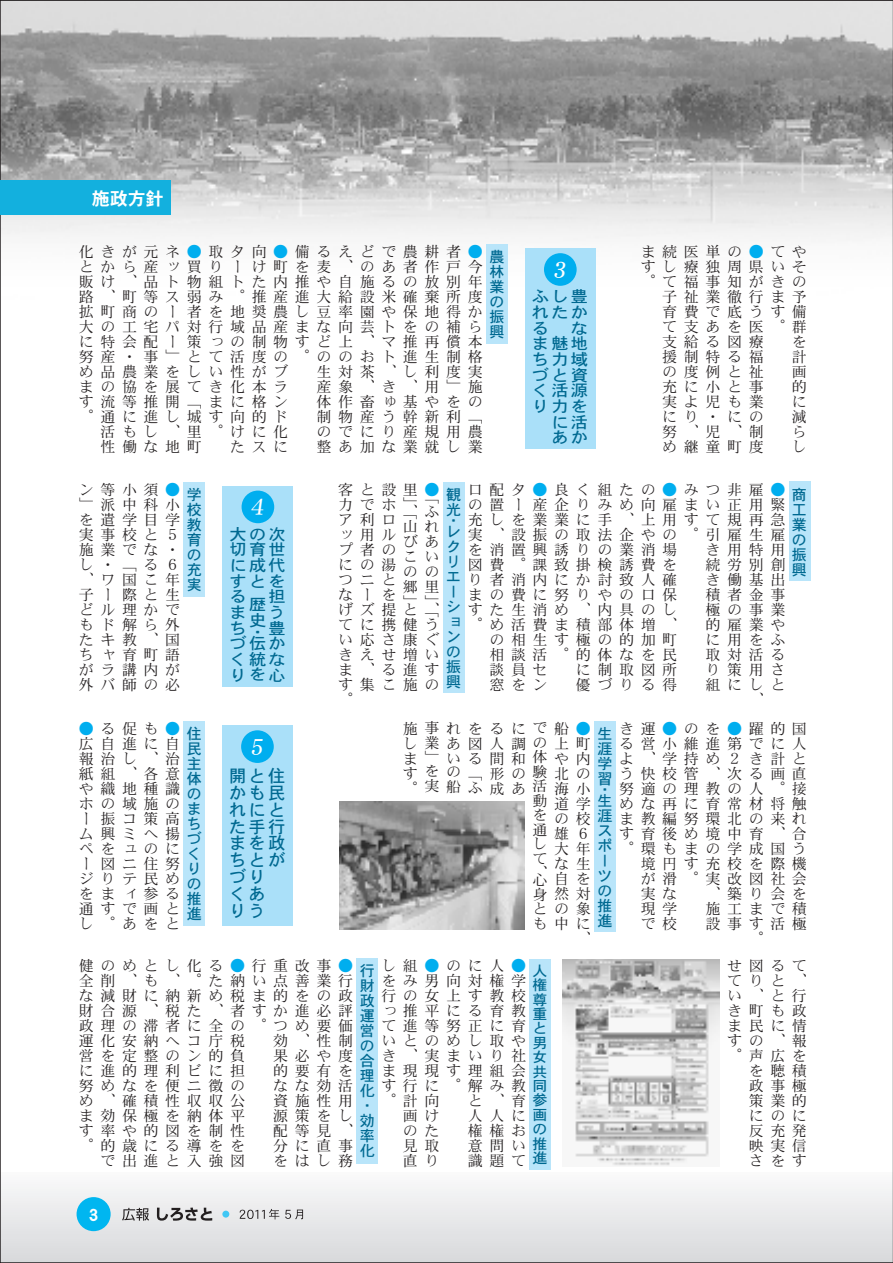
<style>
.page{position:relative;width:893px;height:1263px;background:#fff}
.page>*{position:absolute;margin:0;border:0;box-sizing:border-box;transform-origin:0 0}
.t1{font:24.15px "DFHS Mincho Std W5";color:#fff;scale:.95 1}
.t2{font:18px "DFHS Gothic Std W7";color:#fff}
.t3{font:18px "DFHS Gothic Std W9";color:#fff}
.t4{font:17.25px/16.8px "DFHS Gothic Std W5";letter-spacing:.13em;color:#006991}
.t5{font:16.05px/15.6px "DFHS Gothic Std W5";letter-spacing:.13em;color:#006991;text-align:right;scale:1.08 1}
.t6{font:15px/15px "DFHS Mincho Std W3";letter-spacing:.44em;color:#231f20;text-align:right}
.t7{font:15px/15px "DFHS Gothic Std W5";color:#006991;text-align:justify}
.t8{font:14.85px/14.5px "DFHS Mincho Std W3";color:#231f20;text-align:justify}
.t9{font:14.7px/15.3px "DFHS Mincho Std W3";color:#231f20}
.t10{font:14.4px/14.4px "DFHS Gothic Std W5";color:#006991;text-align:justify;scale:1.04 1}
.s1{color:#00aeef}
.s2{font-family:"DFHS Gothic Std W5";color:#006991}
.s3{font-size:14.7px}
.s4{font-size:14.85px}
.s5{font-size:15px}
.s6{font-family:"DFHS Gothic Std W5";font-size:14.4px;color:#006991}
</style>
<div class="page">
<img style="left:2px;top:2px;width:888px;height:368px">
<div style="left:0;top:1172px;width:892px;height:91px;background:linear-gradient(to bottom,#fafafb,#d7d8db)"></div>
<img style="left:562px;top:959px;width:158px;height:207px">
<div style="left:0;top:181px;width:171px;height:34px;background:#13b0de"></div>
<div style="left:486px;top:244px;width:21px;height:99px;background:#b9e5fa"></div>
<div style="left:594px;top:721px;width:21px;height:211px;background:#b9e5fa"></div>
<div style="left:184px;top:482px;width:21px;height:115px;background:#b9e5fa"></div>
<div style="left:184px;top:721px;width:21px;height:205px;background:#b9e5fa"></div>
<div style="left:530px;top:959px;width:21px;height:210px;background:#b9e5fa"></div>
<div style="left:357px;top:959px;width:21px;height:205px;background:#b9e5fa"></div>
<div style="left:443px;top:482px;width:21px;height:211px;background:#b9e5fa"></div>
<div style="left:789px;top:482px;width:21px;height:99px;background:#b9e5fa"></div>
<img style="left:340px;top:801px;width:185px;height:129px">
<svg style="left:285px;top:1210px;width:18px;height:9px"></svg>
<svg style="left:239px;top:1209px;width:40px;height:10px"></svg>
<div style="left:222px;top:486px;width:71px;height:201px;background:#aae0f9"></div>
<div style="left:241px;top:491px;width:33px;height:32px;background:#00aeef;border-radius:50%"></div>
<div style="left:222px;top:725px;width:71px;height:201px;background:#aae0f9"></div>
<div style="left:241px;top:730px;width:33px;height:33px;background:#00aeef;border-radius:50%"></div>
<div style="left:525px;top:248px;width:70px;height:201px;background:#aae0f9"></div>
<div style="left:544px;top:253px;width:32px;height:33px;background:#00aeef;border-radius:50%"></div>
<div style="left:77px;top:1197px;width:34px;height:34px;background:#00b6f0;border-radius:50%"></div>
<div style="left:222px;top:1211px;width:7px;height:7px;background:#40c7f4;border-radius:50%"></div>
<svg style="left:122px;top:1208px;width:27px;height:13px"></svg>
<svg style="left:157px;top:1208px;width:55px;height:13px"></svg>
<p class="t2" style="left:92px;top:188px;width:73px">施政方針</p>
<p class="t6" style="left:79px;top:244px;width:405px">化きが元ネ<span class="s1">●</span>取タ向<span class="s1">●</span>備るえどで農耕者 <span class="s1">●</span>とから産ッ買りーけ町を麦、のあ者作戸今販け、品ト物組トた内推や自施るの放別年路、町等ス弱み。推産進大給設米確棄所度拡町商のー者を地奨農し豆率園や保地得か大の工宅パ対行域品産まな向芸トをの補らに特会配ー策っの制物すど上、マ推再償本努産・事」とて活度の。ののおト進生制格生対茶、し利度実<br>産象、き、用」施<br>体作畜ゅ基やをの<br>制物産う幹新利「<br>のでにり産規用農<br>整あ加な業就し業</p>
<p class="t7" style="left:489px;top:249px;width:16px">農林業の振興</p>
<p class="t6" style="left:79px;top:364px;width:211px">め品農業をしい性がブまの協を展てき化本ラす流等推開「まに格ン。通に進し城す向的ド活もし、里。けに化<br>たスに</p>
<p class="t6" style="left:100px;top:439px;width:103px">性働な地町</p>
<h1 class="t1" style="left:552px;top:256px;width:19px">3</h1>
<p class="t5" style="left:532px;top:289px;width:54px">ふし豊れたかな<br>ま魅地ち力域づと資く活源り力をに活あか</p>
<p class="t5" style="left:532px;top:320px;width:17px">る</p>
<p class="t6" style="left:640px;top:244px;width:168px">ま続医単の<span class="s1">●</span>てやすし療独周県いそ。て福事知がきの子祉業徹行ま予<br>育費で底うす備<br>て支あを医。群<br>を<br>計<br>画<br>的<br>に<br>減<br>ら<br>し</p>
<p class="t6" style="left:662px;top:334px;width:103px;text-align:justify">支給る図療援制特る福の度例と祉充に小と事実よ児も業にり・にの努、児、制め継童町度</p>
<p class="t6" style="left:79px;top:482px;width:103px;text-align:justify">ン等小須 <span class="s1">●</span>」派中科小を遣学目学実事校と５施業でな・し・「る６、ワ国こ年子ー際と生どル理かでもド解ら外たキ教、国ちャ育町語がラ講内が外バ師の必</p>
<p class="t7" style="left:187px;top:487px;width:17px">学校教育の充実</p>
<p class="t6" style="left:79px;top:720px;width:103px;text-align:justify"><span class="s1">●</span>る促も <span class="s1">●</span>広自進に自報治し、治紙組、各意や織地種識ホの域施のー振コ策高ム興ミへ揚ペをュのにー図ニ住努ジりテ民めをまィ参る通すで画とし。あをと</p>
<p class="t7" style="left:187px;top:725px;width:17px">住民主体のまちづくりの推進</p>
<h1 class="t1" style="left:250px;top:493px;width:19px">4</h1>
<p class="t5" style="left:229px;top:526px;width:54px">大の次切育世に成代すとを担<br>う<br>豊<br>づ伝かく統なりを心</p>
<p class="t5" style="left:229px;top:589px;width:17px;text-align:justify">るまち</p>
<p class="t5" style="left:249px;top:596px;width:17px;text-align:left">歴史</p>
<p class="t5" style="left:249px;top:624px;width:17px">・</p>
<h1 class="t1" style="left:250px;top:733px;width:19px">5</h1>
<p class="t4" style="left:229px;top:767px;width:58px">開と住かも民れにとた手行まを政ちとがづりくありう</p>
<p class="t6" style="left:338px;top:482px;width:103px">客と設里 <span class="s1">●</span></p>
<p class="t6" style="left:403px;top:489px;width:38px;text-align:justify;text-indent:22px">「、ふ山れびあこいのの郷里</p>
<p class="t6" style="left:439px;top:595px;width:9px;rotate:90deg">｣</p>
<p class="t6" style="left:338px;top:602px;width:103px">げズ提と、</p>
<p class="t6" style="left:439px;top:610px;width:9px;rotate:90deg">｢</p>
<p class="t6" style="left:338px;top:617px;width:103px;text-align:justify">てに携健うい応さ康ぐきえせ増いま、る進すす集こ施の</p>
<p class="t6" style="left:468px;top:482px;width:319px">口配タ<span class="s1">●</span>良く組たの<span class="s1">●</span>みつ非雇 <span class="s1">●</span></p>
<p class="t6" style="left:468px;top:497px;width:319px">の置ー産企りみめ向雇まい正用緊</p>
<p class="t6" style="left:446px;top:512px;width:341px"><span class="s2">・</span>充しを業業に手、上用すて規再急</p>
<p class="t6" style="left:468px;top:527px;width:319px">実、設振の取法企やの。引雇生雇</p>
<p class="t6" style="left:705px;top:542px;width:81px">き用特用</p>
<p class="t6" style="left:705px;top:557px;width:81px">続労別創</p>
<p class="t6" style="left:705px;top:572px;width:81px">き働基出</p>
<p class="t6" style="left:705px;top:587px;width:81px">積者金事</p>
<p class="t6" style="left:705px;top:602px;width:81px">極の事業</p>
<p class="t6" style="left:705px;top:617px;width:81px">的雇業や</p>
<p class="t6" style="left:705px;top:632px;width:81px">に用をふ</p>
<p class="t6" style="left:705px;top:647px;width:81px">取対活る</p>
<p class="t6" style="left:705px;top:662px;width:81px">り策用さ</p>
<p class="t6" style="left:705px;top:677px;width:81px">組にしと</p>
<p class="t6" style="left:748px;top:692px;width:16px">、</p>
<p class="t7" style="left:446px;top:487px;width:16px">観光</p>
<p class="t7" style="left:446px;top:524px;width:16px">レクリエーションの振興</p>
<p class="t7" style="left:792px;top:487px;width:16px">商工業の振興</p>
<p class="t6" style="left:418px;top:497px;width:9px;rotate:90deg">｣</p>
<p class="t6" style="left:418px;top:512px;width:9px;rotate:90deg">｢</p>
<p class="t6" style="left:338px;top:497px;width:60px;text-align:justify">力でホア利ロッ用ルプ者のにの湯つニとなーを</p>
<p class="t6" style="left:468px;top:542px;width:211px">を消置興誘りの業消場図費。課致掛検誘費をり者消内にか討致人確まの費に努りやの口保すた生消め、内具のし。め活費ま積部体増、の相生す極の的加町<br>相談活。的体なを民<br>に制取図所<br>優づりる得</p>
<p class="t6" style="left:418px;top:595px;width:9px;rotate:90deg">｣</p>
<p class="t6" style="left:489px;top:662px;width:60px;text-align:left">談員セ窓をン</p>
<p class="t6" style="left:338px;top:692px;width:16px">。</p>
<p class="t6" style="left:403px;top:720px;width:189px">施<span class="s3">事</span>れをるに<span class="s4">で</span>船 <span class="s1">●</span>し<span class="s3">業</span>あ図人調<span class="s4">の</span>上町ま<span class="s3">」</span>いる間和<span class="s4">体</span>や内北の</p>
<p class="t6" style="left:532px;top:795px;width:60px">道学<br>の校<br>雄６<br>大年<br>な生<br>自を<br><span class="s4">身</span>然対<span class="s4">と</span>の象<span class="s4">も</span>中に、</p>
<p class="t6" style="left:619px;top:720px;width:189px">き運<span class="s1">●</span>のを<span class="s1">●</span>躍的国</p>
<p class="t6" style="left:619px;top:735px;width:189px">る営小維進第でに人</p>
<p class="t6" style="left:619px;top:750px;width:189px">よ、学持め２き計と</p>
<p class="t6" style="left:619px;top:765px;width:189px">う快校管、次る画直</p>
<p class="t6" style="left:554px;top:780px;width:254px">海小<span class="s2">・</span>努適の理教の人。接</p>
<p class="t6" style="left:619px;top:795px;width:189px">めな再に育常材将触</p>
<p class="t6" style="left:619px;top:810px;width:189px">ま教編努環北の来れ</p>
<p class="t6" style="left:619px;top:825px;width:189px">す育後め境中育、合</p>
<p class="t6" style="left:619px;top:840px;width:189px">。環もまの学成国う</p>
<p class="t6" style="left:640px;top:855px;width:168px">境円す充校を際機</p>
<p class="t6" style="left:640px;top:870px;width:168px">が滑。実改図社会</p>
<p class="t6" style="left:705px;top:885px;width:103px">、築り会を</p>
<p class="t6" style="left:705px;top:900px;width:103px">施工まで積</p>
<p class="t6" style="left:705px;top:915px;width:103px">設事す活極</p>
<p class="t6" style="left:748px;top:930px;width:16px">。</p>
<p class="t7" style="left:597px;top:725px;width:16px">生涯学習</p>
<p class="t7" style="left:597px;top:793px;width:16px">生涯スポーツの推進</p>
<p class="t9" style="left:424px;top:763px;width:38px">を<span class="s5">の</span>実船</p>
<p class="t8" style="left:532px;top:764px;width:16px">験活動を通して、</p>
<p class="t8" style="left:532px;top:872px;width:16px">心</p>
<p class="t6" style="left:403px;top:765px;width:16px;text-align:left">す。</p>
<p class="t6" style="left:468px;top:765px;width:60px;text-align:left">「形のふ成あ</p>
<p class="t6" style="left:640px;top:885px;width:38px;text-align:justify">実な現学で校</p>
<p class="t6" style="left:79px;top:958px;width:276px">健のめとし化る<span class="s1">●</span>行重改事 <span class="s1">●</span>全削、も、。た納い点善業行な減財に納新め税ま的をの政財合源、税た、者すか進必評政理の滞者に全の。つめ要価効、性制<br>果必や度<br>的要有を<br>なな効活<br>資施性用<br>源策をし<br>配等見、<br>分に直事<br>をはし務</p>
<p class="t6" style="left:381px;top:958px;width:146px">し組<span class="s1">●</span>のに人 <span class="s1">●</span></p>
<p class="t6" style="left:381px;top:973px;width:146px">をみ男向対権学</p>
<p class="t6" style="left:381px;top:988px;width:146px">行の女上す教校</p>
<p class="t6" style="left:381px;top:1003px;width:146px">っ推平にる育教</p>
<p class="t6" style="left:381px;top:1018px;width:146px">て進等努正に育</p>
<p class="t6" style="left:381px;top:1033px;width:168px">いとのめし取や<sub>男</sub></p>
<p class="t6" style="left:381px;top:1048px;width:168px">き、実まいり社<span class="s6">女</span></p>
<p class="t6" style="left:381px;top:1063px;width:168px">ま現現す理組会<span class="s6">共</span></p>
<p class="t6" style="left:381px;top:1078px;width:168px">す行に。解み教<span class="s6">同</span></p>
<p class="t6" style="left:468px;top:1093px;width:81px">と、育<span class="s6">参</span></p>
<p class="t6" style="left:468px;top:1108px;width:60px">人人に</p>
<p class="t6" style="left:468px;top:1123px;width:60px">権権お</p>
<p class="t6" style="left:468px;top:1138px;width:60px">意問い</p>
<p class="t6" style="left:468px;top:1153px;width:60px">識題て</p>
<p class="t7" style="left:360px;top:963px;width:16px">行財政運営の合理化・効率化</p>
<p class="t10" style="left:532px;top:963px;width:16px">人権尊重と</p>
<p class="t6" style="left:79px;top:1033px;width:168px">運化安納へコ庁税営を定整のン的負に進的理利ビに担努めなを便ニ徴のめ、確積性収収公ま効保極を納体平す率や的図を制性。的歳にる導ををで出進と入強図</p>
<p class="t6" style="left:403px;top:1093px;width:38px;text-align:justify;text-indent:-22px">。計向画けのた見取直り</p>
<p class="t10" style="left:532px;top:1107px;width:16px">画の推進</p>
<p class="t3" style="left:88px;top:1205px;width:12px">3</p>
<p class="t6" style="left:727px;top:958px;width:81px">せ図るててりと、い、と行き町も政ま民に情すの、報。声広をを聴積<br>政事極<br>策業的<br>にのに<br>反充発<br>映実信<br>さをす</p>
</div>
